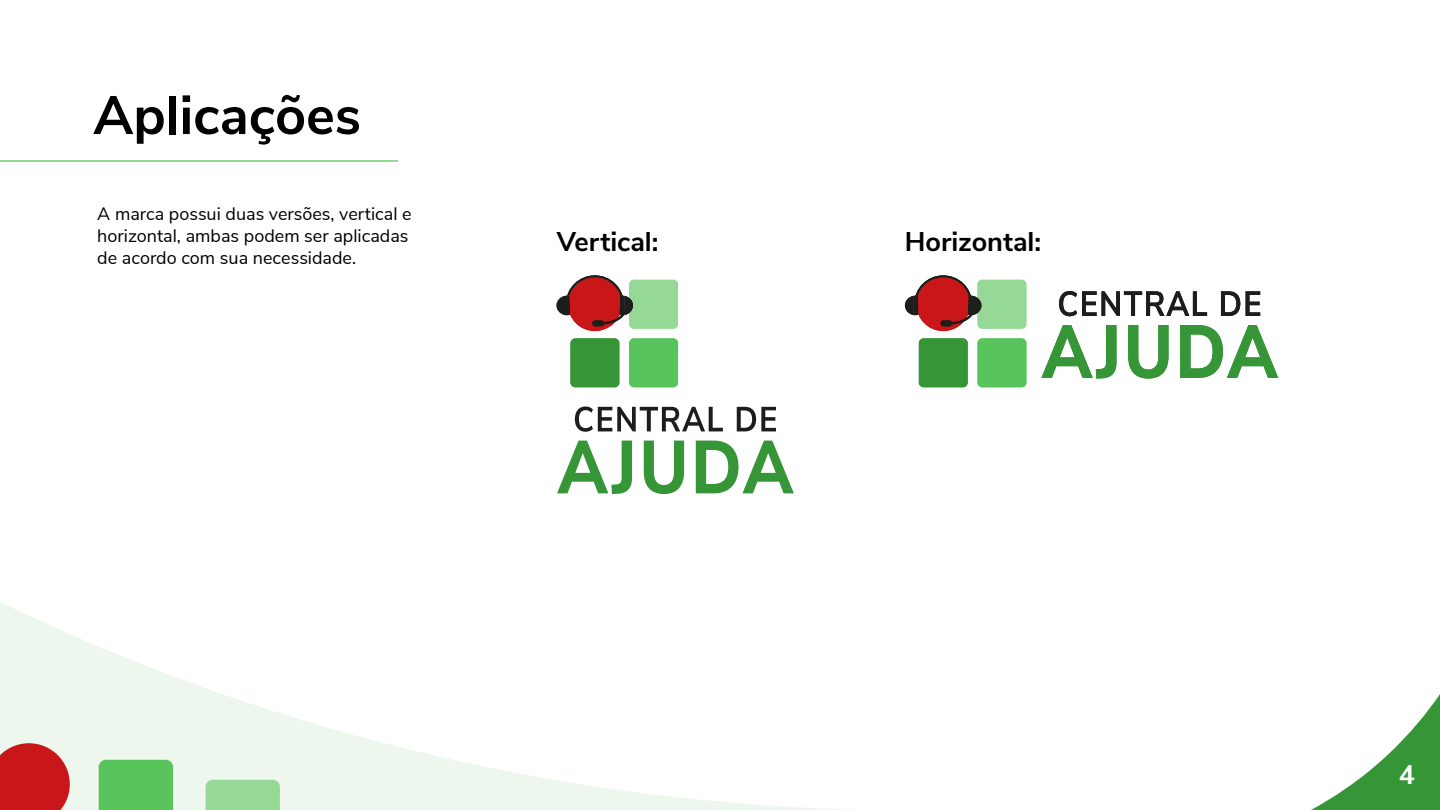
<style>
.page{position:relative;width:1440px;height:810px;background:#fff}
.page>*{position:absolute;margin:0;border:0;box-sizing:border-box;transform-origin:0 0}
.t1{font:700 54px "Nunito Sans";color:#000}
.t2{font:700 27px "Nunito Sans";color:#000}
.t3{font:700 27px "Nunito Sans";color:#fff}
.t4{font:18px/21.6px "Nunito Sans";color:#000}
</style>
<div class="page">
<svg style="left:1311px;top:694px;width:129px;height:116px"></svg>
<svg style="left:0;top:602px;width:849px;height:208px"></svg>
<div style="left:99px;top:760px;width:74px;height:50px;background:#5ac45c"></div>
<div style="left:206px;top:780px;width:74px;height:30px;background:#96d997"></div>
<svg style="left:0;top:743px;width:70px;height:67px;background:#cd3132"></svg>
<hr style="left:0;top:160px;width:398px;height:1px;background:#96d997">
<svg style="left:1041px;top:325px;width:75px;height:54px"></svg>
<svg style="left:1128px;top:325px;width:41px;height:54px"></svg>
<svg style="left:1180px;top:325px;width:98px;height:53px"></svg>
<svg style="left:1059px;top:291px;width:148px;height:25px"></svg>
<svg style="left:1221px;top:291px;width:19px;height:25px"></svg>
<svg style="left:1246px;top:291px;width:14px;height:25px"></svg>
<div style="left:978px;top:280px;width:48px;height:49px;background:#96d997;border-radius:5px"></div>
<div style="left:919px;top:338px;width:49px;height:49px;background:#369637;border-radius:5px"></div>
<div style="left:978px;top:338px;width:48px;height:49px;background:#5ac45c;border-radius:5px"></div>
<div style="left:916px;top:277px;width:54px;height:54px;background:#c91619;border-radius:50%"></div>
<svg style="left:905px;top:275px;width:76px;height:51px"></svg>
<svg style="left:557px;top:441px;width:75px;height:53px"></svg>
<svg style="left:644px;top:441px;width:40px;height:53px"></svg>
<svg style="left:696px;top:441px;width:98px;height:52px"></svg>
<svg style="left:575px;top:407px;width:148px;height:25px"></svg>
<svg style="left:737px;top:407px;width:39px;height:24px"></svg>
<div style="left:629px;top:280px;width:49px;height:49px;background:#96d997;border-radius:5px"></div>
<div style="left:570px;top:338px;width:49px;height:49px;background:#369637;border-radius:5px"></div>
<div style="left:629px;top:338px;width:49px;height:49px;background:#5ac45c;border-radius:5px"></div>
<div style="left:568px;top:277px;width:54px;height:54px;background:#c91619;border-radius:50%"></div>
<svg style="left:557px;top:275px;width:76px;height:51px"></svg>
<h1 class="t1" style="left:93px;top:76px;width:269px">Aplicações</h1>
<p class="t4" style="left:97px;top:202px;width:316px">A marca possui duas versões, vertical e horizontal, ambas podem ser aplicadas de acordo com sua necessidade.</p>
<h2 class="t2" style="left:557px;top:222px;width:103px">Vertical:</h2>
<h2 class="t2" style="left:905px;top:222px;width:138px">Horizontal:</h2>
<h2 class="t3" style="left:1399px;top:755px;width:18px">4</h2>
</div>
